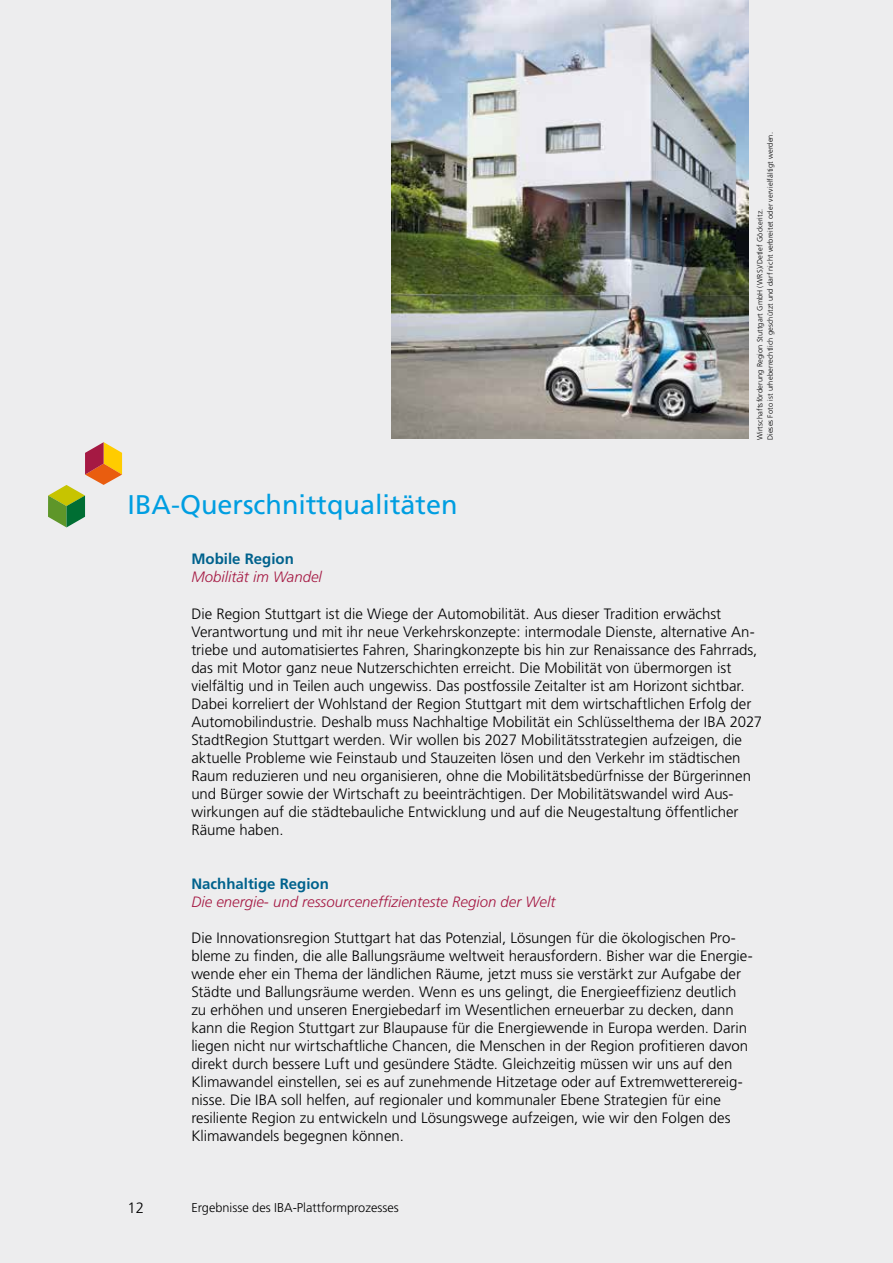
<style>
.page{position:relative;width:893px;height:1263px;background:#ededee}
.page>*{position:absolute;margin:0;border:0;box-sizing:border-box;transform-origin:0 0}
.t1{font:27px "Frutiger";color:#009ee1}
.t2{font:300 15px/18px "Frutiger";color:#000}
.t3{font:italic 300 15px "Frutiger";color:#a51943}
.t4{font:700 15px "Frutiger";color:#00628d}
.t5{font:300 12.75px "Frutiger";color:#000}
.t6{font:300 7.5px/10.5px "Frutiger";letter-spacing:.015em;color:#000}
</style>
<div class="page">
<svg style="left:48px;top:442px;width:74px;height:85px"></svg>
<img style="left:392px;top:0;width:356px;height:439px">
<p class="t6" style="left:755px;top:440px;width:310px;rotate:-90deg">Wirtschaftsförderung Region Stuttgart GmbH (WRS)/Detlef Göckeritz.<br>Dieses Foto ist urheberrechtlich geschützt und darf nicht verbreitet oder vervielfältigt werden.</p>
<h1 class="t1" style="left:128px;top:493px;width:332px">IBA-Querschnittqualitäten</h1>
<p class="t4" style="left:191px;top:552px;width:104px">Mobile Region</p>
<p class="t3" style="left:191px;top:570px;width:132px">Mobilität im Wandel</p>
<p class="t2" style="left:191px;top:605px;width:572px">Die Region Stuttgart ist die Wiege der Automobilität. Aus dieser Tradition erwächst Verantwortung und mit ihr neue Verkehrskonzepte: intermodale Dienste, alternative An&shy;triebe und automatisiertes Fahren, Sharingkonzepte bis hin zur Renaissance des Fahrrads, das mit Motor ganz neue Nutzerschichten erreicht. Die Mobilität von übermorgen ist vielfältig und in Teilen auch ungewiss. Das postfossile Zeitalter ist am Horizont sichtbar.<br>Dabei korreliert der Wohlstand der Region Stuttgart mit dem wirtschaftlichen Erfolg der Automobilindustrie. Deshalb muss Nachhaltige Mobilität ein Schlüsselthema der IBA 2027<br>StadtRegion Stuttgart werden. Wir wollen bis 2027 Mobilitätsstrategien aufzeigen, die aktuelle Probleme wie Feinstaub und Stauzeiten lösen und den Verkehr im städtischen Raum reduzieren und neu organisieren, ohne die Mobilitätsbedürfnisse der Bürgerinnen und Bürger sowie der Wirtschaft zu beeinträchtigen. Der Mobilitätswandel wird Aus&shy;wirkungen auf die städtebauliche Entwicklung und auf die Neugestaltung öffentlicher Räume haben.</p>
<p class="t4" style="left:191px;top:877px;width:139px">Nachhaltige Region</p>
<p class="t3" style="left:191px;top:895px;width:365px">Die energie- und ressourceneffizienteste Region der Welt</p>
<p class="t2" style="left:191px;top:929px;width:563px">Die Innovationsregion Stuttgart hat das Potenzial, Lösungen für die ökologischen Pro&shy;bleme zu finden, die alle Ballungsräume weltweit herausfordern. Bisher war die Energie&shy;wende eher ein Thema der ländlichen Räume, jetzt muss sie verstärkt zur Aufgabe der Städte und Ballungsräume werden. Wenn es uns gelingt, die Energieeffizienz deutlich zu erhöhen und unseren Energiebedarf im Wesentlichen erneuerbar zu decken, dann kann die Region Stuttgart zur Blaupause für die Energiewende in Europa werden. Darin liegen nicht nur wirtschaftliche Chancen, die Menschen in der Region profitieren davon direkt durch bessere Luft und gesündere Städte. Gleichzeitig müssen wir uns auf den Klimawandel einstellen, sei es auf zunehmende Hitzetage oder auf Extremwetterereig&shy;nisse. Die IBA soll helfen, auf regionaler und kommunaler Ebene Strategien für eine resiliente Region zu entwickeln und Lösungswege aufzeigen, wie wir den Folgen des Klimawandels begegnen können.</p>
<p class="t2" style="left:128px;top:1199px;width:18px">12</p>
<p class="t5" style="left:191px;top:1201px;width:209px">Ergebnisse des IBA-Plattformprozesses</p>
</div>
